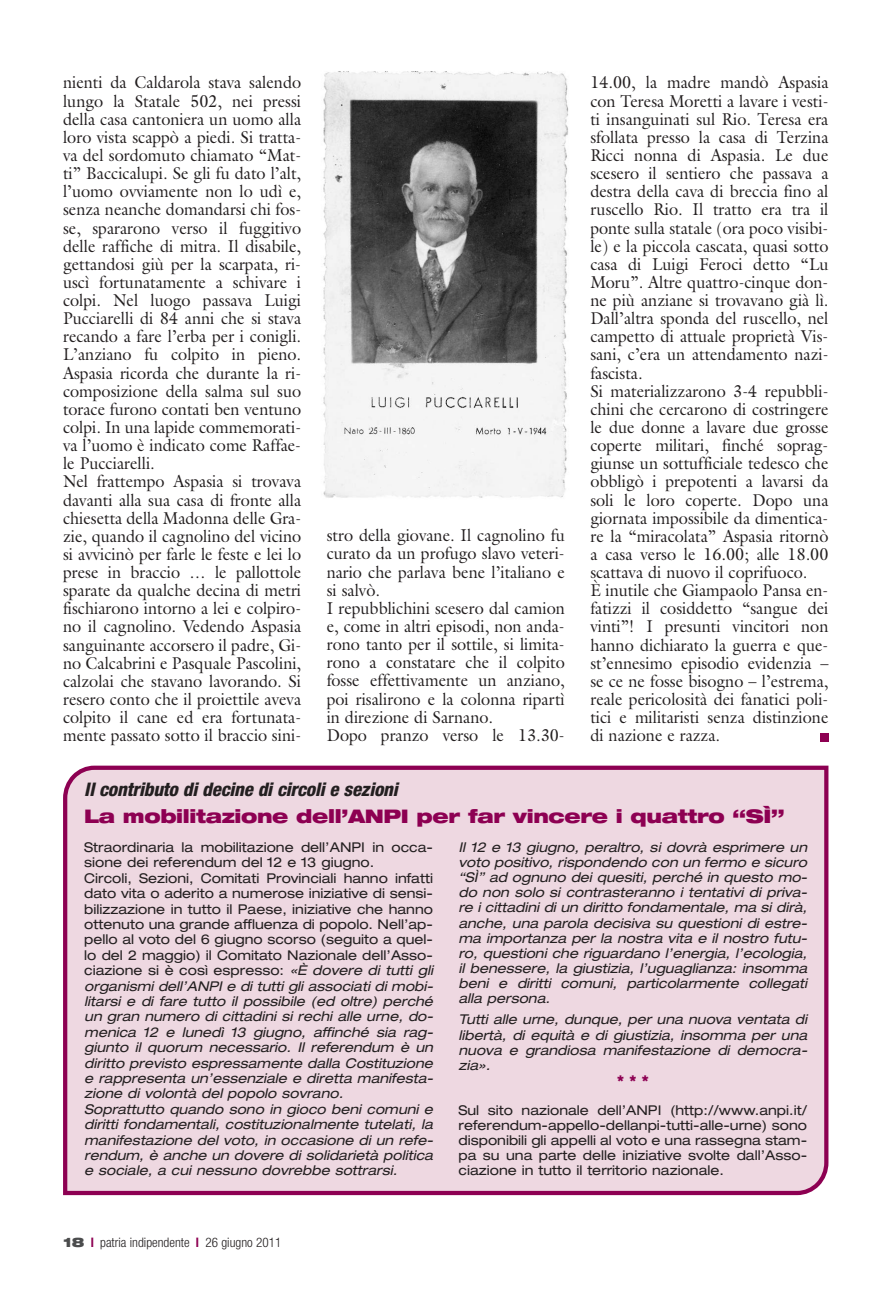
<style>
.page{position:relative;width:893px;height:1297px;background:#fff}
.page>*{position:absolute;margin:0;border:0;box-sizing:border-box;transform-origin:0 0}
.t1{font:900 expanded 18.75px "Helvetica Neue";letter-spacing:-.02em;color:#8d0052}
.t2{font:italic 800 condensed 18.75px "Helvetica Neue";color:#231f20}
.t3{font:17.25px/18.1px "Galliard";color:#231f20;scale:.94 1}
.t4{font:italic expanded 13.5px/15.5px "Helvetica Neue";color:#231f20;text-align:justify}
.t5{font:expanded 13.5px/15.1px "Helvetica Neue";color:#231f20;text-align:justify}
.t6{font:900 expanded 13.5px "Helvetica Neue";color:#8d0052}
.t7{font:300 condensed 13.2px "Helvetica Neue";color:#231f20}
.s1{font-style:normal}
.s2{font-weight:900;font-stretch:expanded;color:#4b4c4d}
.s3{font-weight:700;color:#8d0052}
</style>
<div class="page">
<div style="left:820px;top:733px;width:8px;height:8px;background:#8d0052"></div>
<img style="left:323px;top:71px;width:246px;height:427px">
<div style="left:63px;top:766px;width:765px;height:429px;background:#eed8e1"></div>
<p class="t3" style="left:63px;top:75px;width:255px">nienti da Caldarola stava salendo lungo la Statale 502, nei pressi della casa cantoniera un uomo alla loro vista scappò a piedi. Si tratta&shy;va del sordomuto chiamato “Mat&shy;ti” Baccicalupi. Se gli fu dato l’alt, l’uomo ovviamente non lo udì e, senza neanche domandarsi chi fos&shy;se, spararono verso il fuggitivo delle raffiche di mitra. Il disabile, gettandosi giù per la scarpata, ri&shy;uscì fortunatamente a schivare i colpi. Nel luogo passava Luigi Pucciarelli di 84 anni che si stava recando a fare l’erba per i conigli.<br>L’anziano fu colpito in pieno.<br>Aspasia ricorda che durante la ri&shy;composizione della salma sul suo torace furono contati ben ventuno colpi. In una lapide commemorati&shy;va l’uomo è indicato come Raffae&shy;le Pucciarelli.<br>Nel frattempo Aspasia si trovava davanti alla sua casa di fronte alla chiesetta della Madonna delle Gra&shy;zie, quando il cagnolino del vicino si avvicinò per farle le feste e lei lo prese in braccio … le pallottole sparate da qualche decina di metri fischiarono intorno a lei e colpiro&shy;no il cagnolino. Vedendo Aspasia sanguinante accorsero il padre, Gi&shy;no Calcabrini e Pasquale Pascolini, calzolai che stavano lavorando. Si resero conto che il proiettile aveva colpito il cane ed era fortunata&shy;mente passato sotto il braccio sini-</p>
<p class="t3" style="left:327px;top:528px;width:255px">stro della giovane. Il cagnolino fu curato da un profugo slavo veteri&shy;nario che parlava bene l’italiano e si salvò.<br>I repubblichini scesero dal camion e, come in altri episodi, non anda&shy;rono tanto per il sottile, si limita&shy;rono a constatare che il colpito fosse effettivamente un anziano, poi risalirono e la colonna ripartì in direzione di Sarnano.<br>Dopo pranzo verso le 13.30-</p>
<p class="t3" style="left:590px;top:75px;width:255px">14.00, la madre mandò Aspasia con Teresa Moretti a lavare i vesti&shy;ti insanguinati sul Rio. Teresa era sfollata presso la casa di Terzina Ricci nonna di Aspasia. Le due scesero il sentiero che passava a destra della cava di breccia fino al ruscello Rio. Il tratto era tra il ponte sulla statale (ora poco visibi&shy;le) e la piccola cascata, quasi sotto casa di Luigi Feroci detto “Lu Moru”. Altre quattro-cinque don&shy;ne più anziane si trovavano già lì.<br>Dall’altra sponda del ruscello, nel campetto di attuale proprietà Vis&shy;sani, c’era un attendamento nazi&shy;fascista.<br>Si materializzarono 3-4 repubbli&shy;chini che cercarono di costringere le due donne a lavare due grosse coperte militari, finché soprag&shy;giunse un sottufficiale tedesco che obbligò i prepotenti a lavarsi da soli le loro coperte. Dopo una giornata impossibile da dimentica&shy;re la “miracolata” Aspasia ritornò a casa verso le 16.00; alle 18.00 scattava di nuovo il coprifuoco.<br>È inutile che Giampaolo Pansa en&shy;fatizzi il cosiddetto “sangue dei vinti”! I presunti vincitori non hanno dichiarato la guerra e que&shy;st’ennesimo episodio evidenzia – se ce ne fosse bisogno – l’estrema, reale pericolosità dei fanatici poli&shy;tici e militaristi senza distinzione di nazione e razza.</p>
<p class="t2" style="left:84px;top:783px;width:318px">Il contributo di decine di circoli e sezioni</p>
<p class="t1" style="left:84px;top:809px;width:702px">La mobilitazione dell’ANPI per far vincere i quattro “SÌ”</p>
<p class="t4" style="left:84px;top:841px;width:353px;text-align:left"><span class="s1">Straordinaria la mobilitazione dell’ANPI in occa&shy;sione dei referendum del 12 e 13 giugno.<br>Circoli, Sezioni, Comitati Provinciali hanno infatti dato vita o aderito a numerose iniziative di sensi&shy;bilizzazione in tutto il Paese, iniziative che hanno ottenuto una grande affluenza di popolo. Nell’ap&shy;pello al voto del 6 giugno scorso (seguito a quel&shy;lo del 2 maggio) il Comitato Nazionale dell’Asso&shy;ciazione si è così espresso:</span> «È dovere di tutti gli organismi dell’ANPI e di tutti gli associati di mobi&shy;litarsi e di fare tutto il possibile (ed oltre) perché un gran numero di cittadini si rechi alle urne, do&shy;menica 12 e lunedì 13 giugno, affinché sia rag&shy;giunto il quorum necessario. Il referendum è un diritto previsto espressamente dalla Costituzione e rappresenta un’essenziale e diretta manifesta&shy;zione di volontà del popolo sovrano.<br>Soprattutto quando sono in gioco beni comuni e diritti fondamentali, costituzionalmente tutelati, la manifestazione del voto, in occasione di un refe&shy;rendum, è anche un dovere di solidarietà politica e sociale, a cui nessuno dovrebbe sottrarsi.</p>
<p class="t4" style="left:458px;top:841px;width:353px">Il 12 e 13 giugno, peraltro, si dovrà esprimere un voto positivo, rispondendo con un fermo e sicuro “SÌ” ad ognuno dei quesiti, perché in questo mo&shy;do non solo si contrasteranno i tentativi di priva&shy;re i cittadini di un diritto fondamentale, ma si dirà, anche, una parola decisiva su questioni di estre&shy;ma importanza per la nostra vita e il nostro futu&shy;ro, questioni che riguardano l’energia, l’ecologia, il benessere, la giustizia, l’uguaglianza: insomma beni e diritti comuni, particolarmente collegati alla persona.</p>
<p class="t4" style="left:458px;top:1013px;width:353px">Tutti alle urne, dunque, per una nuova ventata di libertà, di equità e di giustizia, insomma per una nuova e grandiosa manifestazione di democra&shy;zia».</p>
<p class="t6" style="left:617px;top:1075px;width:32px">* * *</p>
<p class="t5" style="left:458px;top:1104px;width:350px">Sul sito nazionale dell’ANPI (http://www.anpi.it/ referendum-appello-dellanpi-tutti-alle-urne) sono disponibili gli appelli al voto e una rassegna stam&shy;pa su una parte delle iniziative svolte dall’Asso&shy;ciazione in tutto il territorio nazionale.</p>
<p class="t7" style="left:63px;top:1238px;width:220px"><span class="s2">18</span> <span class="s3">l</span> patria indipendente <span class="s3">l</span> 26 giugno 2011</p>
</div>
